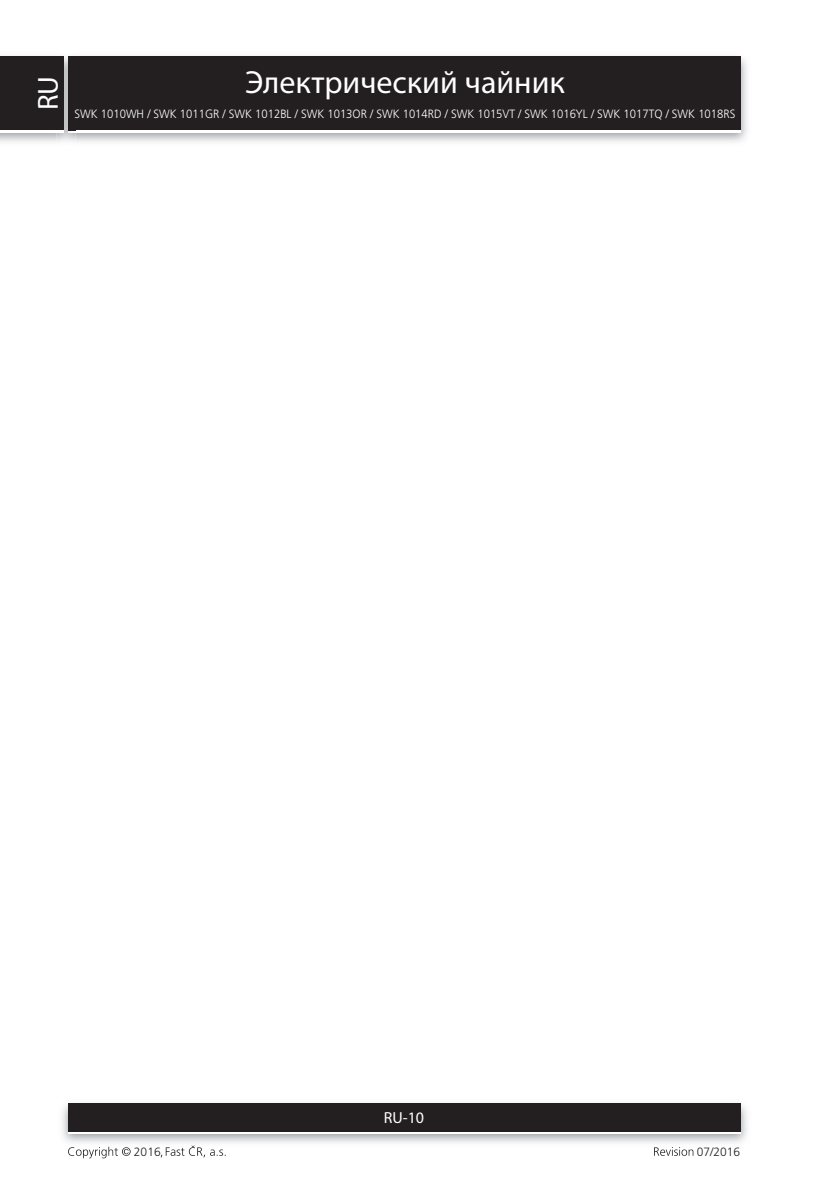
<style>
.page{position:relative;width:840px;height:1191px;background:#fff}
.page>*{position:absolute;margin:0;border:0;box-sizing:border-box;transform-origin:0 0}
.t1{font:32px "Myriad Pro";color:#fff}
.t2{font:29px "Myriad Pro";color:#fff}
.t3{font:16px "Myriad Pro";color:#fff}
.t4{font:300 12px "Frutiger CE";color:#fff;scale:.94 1}
.t5{font:300 12px "Frutiger CE";color:#231f20}
</style>
<div class="page">
<img style="left:0;top:56px;width:747px;height:86px">
<div style="left:68px;top:59px;width:672px;height:74px;background:#fff"></div>
<div style="left:68px;top:57px;width:672px;height:73px;background:#231f20"></div>
<img style="left:62px;top:1103px;width:685px;height:40px">
<div style="left:68px;top:1106px;width:672px;height:28px;background:linear-gradient(to right,#fff,#fff)"></div>
<div style="left:68px;top:1103px;width:672px;height:28px;background:#231f20"></div>
<img style="left:57px;top:56px;width:18px;height:86px">
<img style="left:68px;top:130px;width:7px;height:3px">
<svg style="left:68px;top:57px;width:7px;height:2px"></svg>
<img style="left:68px;top:59px;width:7px;height:71px">
<div style="left:0;top:59px;width:64px;height:74px;background:#fff"></div>
<div style="left:0;top:57px;width:64px;height:73px;background:#231f20"></div>
<svg style="left:68px;top:1146px;width:62px;height:12px"></svg>
<svg style="left:161px;top:1145px;width:64px;height:12px"></svg>
<svg style="left:654px;top:1147px;width:39px;height:8px"></svg>
<h2 class="t2" style="left:30px;top:110px;width:36px;rotate:-90deg">RU</h2>
<h1 class="t1" style="left:245px;top:62px;width:321px">Электрический чайник</h1>
<p class="t4" style="left:74px;top:107px;width:704px">SWK 1010WH / SWK 1011GR / SWK 1012BL / SWK 1013OR / SWK 1014RD / SWK 1015VT / SWK 1016YL / SWK 1017TQ / SWK 1018RS</p>
<h3 class="t3" style="left:383px;top:1108px;width:42px">RU-10</h3>
<p class="t5" style="left:134px;top:1144px;width:28px">2016</p>
<p class="t5" style="left:696px;top:1144px;width:45px">07/2016</p>
</div>
